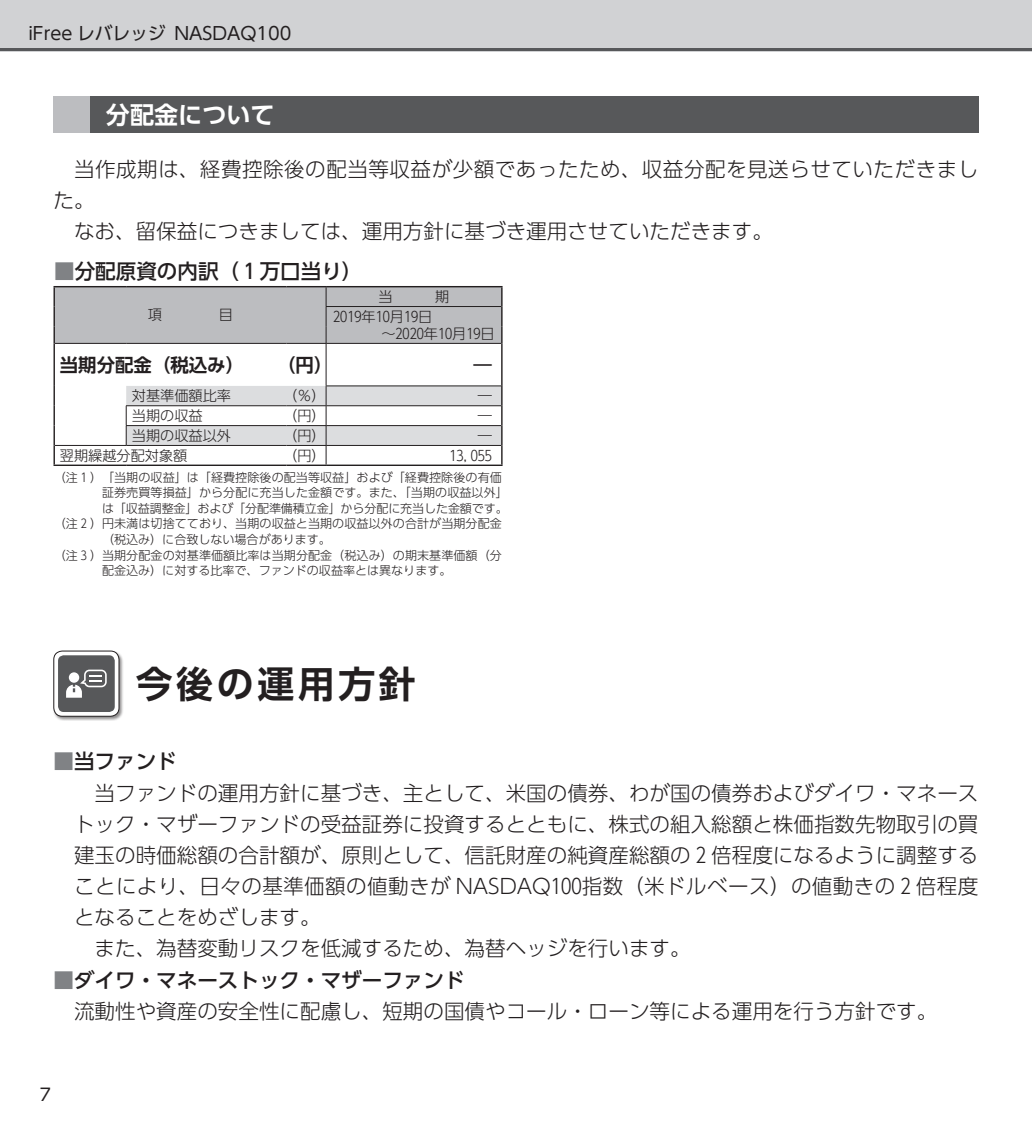
<style>
.page{position:relative;width:1032px;height:1134px;background:#fff}
.page>*{position:absolute;margin:0;border:0;box-sizing:border-box;transform-origin:0 0}
.t1{font:700 36.8px "UD Shin Go Pro De";letter-spacing:.1em;color:#231f20}
.t2{font:700 24px "UD Shin Go Pro De";color:#fff}
.t3{font:300 20.6px/31.2px "UD Shin Go Pro";color:#231f20}
.t4{font:300 20.6px "UD Shin Go Pro";letter-spacing:.02em;color:#231f20}
.t5{font:300 20.6px "UD Shin Go Pro";letter-spacing:.025em;color:#231f20}
.t6{font:500 20.6px "UD Shin Go Pro";color:#231f20}
.t7{font:700 18.4px "UD Shin Go Pro De";color:#231f20}
.t8{font:17.8px "UD Shin Go Pro";color:#231f20}
.t9{font:17px "UD Shin Go Pro";color:#231f20}
.t10{font:300 14.2px/17px "UD Shin Go Pro";color:#231f20}
.t11{font:300 12px "UD Shin Go Pro";letter-spacing:.005em;color:#231f20}
.s1{color:#808285}
.s2{font-weight:500;color:#808285}
.s3{font-weight:500}
</style>
<div class="page">
<div style="left:0;top:0;width:1032px;height:51px;background:#d1d2d4"></div>
<hr style="left:0;top:48px;width:1032px;height:3px;background:#57585a">
<div style="left:53px;top:650px;width:71px;height:71px;background:#231f20;opacity:.5"></div>
<div style="left:54px;top:651px;width:65px;height:65px;background:#fff;border-radius:9px"></div>
<div style="left:54px;top:651px;width:65px;height:65px;border:1px solid #231f20;border-radius:9px"></div>
<div style="left:58px;top:655px;width:57px;height:57px;background:#57585a;border-radius:6px"></div>
<svg style="left:66px;top:670px;width:41px;height:28px"></svg>
<hr style="left:54px;top:286px;width:72px;height:1px;background:#231f20">
<hr style="left:126px;top:286px;width:160px;height:1px;background:#231f20">
<hr style="left:286px;top:286px;width:40px;height:1px;background:#231f20">
<hr style="left:326px;top:286px;width:176px;height:1px;background:#231f20">
<hr style="left:54px;top:343px;width:1px;height:43px;background:#231f20">
<hr style="left:501px;top:343px;width:1px;height:43px;background:#231f20">
<svg style="left:54px;top:386px;width:1px;height:79px"></svg>
<hr style="left:54px;top:465px;width:72px;height:1px;background:#231f20">
<hr style="left:126px;top:465px;width:160px;height:1px;background:#231f20">
<hr style="left:286px;top:465px;width:40px;height:1px;background:#231f20">
<hr style="left:326px;top:465px;width:176px;height:1px;background:#231f20">
<hr style="left:55px;top:343px;width:71px;height:1px;background:#231f20">
<hr style="left:126px;top:343px;width:160px;height:1px;background:#231f20">
<hr style="left:286px;top:343px;width:40px;height:1px;background:#231f20">
<hr style="left:326px;top:343px;width:175px;height:1px;background:#231f20">
<div style="left:54px;top:287px;width:448px;height:56px;background:#bcbdc0"></div>
<hr style="left:326px;top:344px;width:1px;height:42px;background:#231f20">
<svg style="left:126px;top:386px;width:376px;height:79px"></svg>
<hr style="left:55px;top:445px;width:71px;height:1px;background:#231f20">
<hr style="left:126px;top:445px;width:160px;height:1px;background:#231f20">
<hr style="left:286px;top:445px;width:40px;height:1px;background:#231f20">
<hr style="left:326px;top:445px;width:175px;height:1px;background:#231f20">
<div style="left:54px;top:96px;width:924px;height:37px;background:#57585a"></div>
<div style="left:54px;top:96px;width:36px;height:37px;background:#bcbdc0"></div>
<p class="t8" style="left:28px;top:19px;width:265px">iFree レバレッジ NASDAQ100</p>
<p class="t2" style="left:106px;top:95px;width:170px">分配金について</p>
<p class="t5" style="left:74px;top:152px;width:906px">当作成期は、経費控除後の配当等収益が少額であったため、収益分配を見送らせていただきまし</p>
<p class="t3" style="left:54px;top:184px;width:43px">た。</p>
<p class="t3" style="left:74px;top:215px;width:700px">なお、留保益につきましては、運用方針に基づき運用させていただきます。</p>
<p class="t6" style="left:54px;top:254px;width:310px"><span class="s1">■</span>分配原資の内訳（ 1 万口当り）</p>
<p class="t10" style="left:148px;top:306px;width:16px">項</p>
<p class="t10" style="left:219px;top:306px;width:16px">目</p>
<p class="t10" style="left:378px;top:288px;width:16px">当</p>
<p class="t10" style="left:435px;top:288px;width:16px">期</p>
<p class="t10" style="left:381px;top:307px;width:115px;text-indent:-48px">2019年10月19日<br>～2020年10月19日</p>
<p class="t7" style="left:60px;top:350px;width:186px">当期分配金（税込み）</p>
<p class="t7" style="left:277px;top:350px;width:57px">（円）</p>
<p class="t7" style="left:473px;top:350px;width:20px">―</p>
<p class="t10" style="left:132px;top:387px;width:101px">対基準価額比率</p>
<p class="t10" style="left:283px;top:387px;width:44px">（％）</p>
<p class="t10" style="left:478px;top:387px;width:16px">―</p>
<p class="t10" style="left:132px;top:407px;width:72px">当期の収益</p>
<p class="t10" style="left:283px;top:407px;width:44px">（円）</p>
<p class="t10" style="left:478px;top:407px;width:16px">―</p>
<p class="t10" style="left:132px;top:426px;width:101px">当期の収益以外</p>
<p class="t10" style="left:283px;top:426px;width:44px">（円）</p>
<p class="t10" style="left:478px;top:426px;width:16px">―</p>
<p class="t10" style="left:60px;top:446px;width:129px">翌期繰越分配対象額</p>
<p class="t10" style="left:283px;top:446px;width:44px">（円）</p>
<p class="t10" style="left:449px;top:446px;width:44px">13, 055</p>
<p class="t11" style="left:54px;top:467px;width:449px">（注 1 ）「当期の収益」は「経費控除後の配当等収益」および「経費控除後の有価</p>
<p class="t11" style="left:102px;top:483px;width:407px">証券売買等損益」から分配に充当した金額です。また、「当期の収益以外」</p>
<p class="t11" style="left:102px;top:498px;width:407px">は「収益調整金」および「分配準備積立金」から分配に充当した金額です。</p>
<p class="t11" style="left:54px;top:514px;width:449px">（注 2 ）円未満は切捨てており、当期の収益と当期の収益以外の合計が当期分配金</p>
<p class="t11" style="left:102px;top:530px;width:230px">（税込み）に合致しない場合があります。</p>
<p class="t11" style="left:54px;top:545px;width:449px">（注 3 ）当期分配金の対基準価額比率は当期分配金（税込み）の期末基準価額（分</p>
<p class="t11" style="left:102px;top:561px;width:351px">配金込み）に対する比率で、ファンドの収益率とは異なります。</p>
<h1 class="t1" style="left:136px;top:654px;width:282px">今後の運用方針</h1>
<p class="t6" style="left:54px;top:745px;width:125px"><span class="s1">■</span>当ファンド</p>
<p class="t3" style="left:95px;top:776px;width:885px">当ファンドの運用方針に基づき、主として、米国の債券、わが国の債券およびダイワ・マネース</p>
<p class="t3" style="left:74px;top:807px;width:906px">トック・マザーファンドの受益証券に投資するとともに、株式の組入総額と株価指数先物取引の買</p>
<p class="t3" style="left:74px;top:839px;width:906px">建玉の時価総額の合計額が、原則として、信託財産の純資産総額の 2 倍程度になるように調整する</p>
<p class="t4" style="left:74px;top:869px;width:906px">ことにより、日々の基準価額の値動きが NASDAQ100指数（米ドルベース）の値動きの 2 倍程度</p>
<p class="t3" style="left:74px;top:901px;width:248px">となることをめざします。</p>
<p class="t3" style="left:95px;top:932px;width:597px">また、為替変動リスクを低減するため、為替ヘッジを行います。</p>
<p class="t3" style="left:74px;top:963px;width:865px;text-indent:-21px"><span class="s2">■</span><span class="s3">ダイワ・マネーストック・マザーファンド<br></span>流動性や資産の安全性に配慮し、短期の国債やコール・ローン等による運用を行う方針です。</p>
<p class="t9" style="left:40px;top:1081px;width:13px">7</p>
</div>
